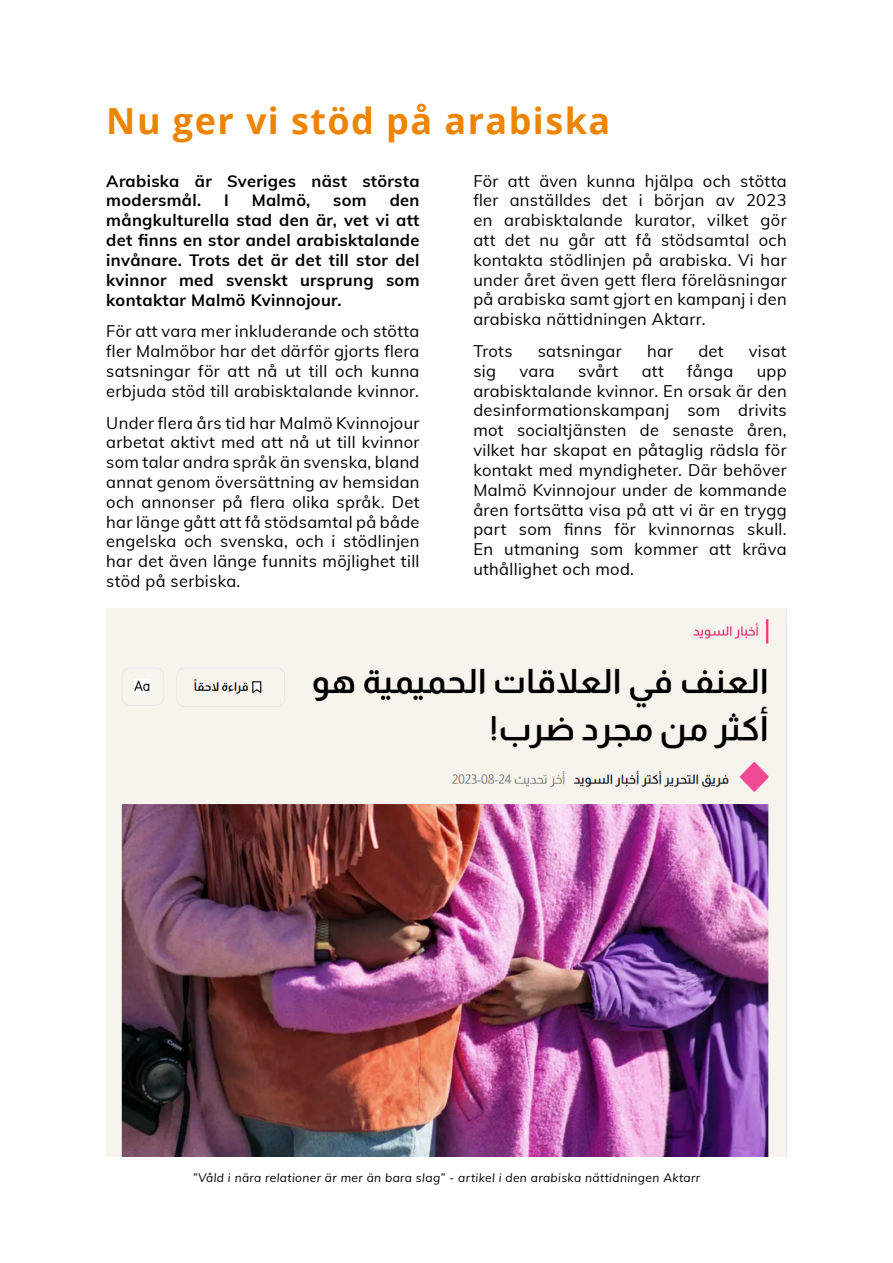
<style>
.page{position:relative;width:893px;height:1263px;background:#fff}
.page>*{position:absolute;margin:0;border:0;box-sizing:border-box;transform-origin:0 0}
.t1{font:700 36px "Open Sans";letter-spacing:.04em;color:#ee8500}
.t2{font:16.5px/19.8px "Muli";letter-spacing:.02em;color:#000;text-align:justify}
.t3{font:700 16.5px/19.8px "Muli";letter-spacing:.02em;color:#000}
.t4{font:italic 12px "Muli";letter-spacing:.03em;color:#000}
</style>
<div class="page">
<img style="left:106px;top:608px;width:681px;height:549px">
<h1 class="t1" style="left:106px;top:95px;width:505px">Nu ger vi stöd på arabiska</h1>
<p class="t3" style="left:106px;top:170px;width:315px">Arabiska är Sveriges näst största modersmål.</p>
<p class="t2" style="left:473px;top:170px;width:315px">För att även kunna hjälpa och stötta fler anställdes det i början av 2023 en arabisktalande kurator, vilket gör att det nu går att få stödsamtal och kontakta stödlinjen på arabiska. Vi har under året även gett flera föreläsningar på arabiska samt gjort en kampanj i den arabiska nättidningen Aktarr.</p>
<p class="t2" style="left:473px;top:340px;width:41px">Trots</p>
<p class="t2" style="left:538px;top:340px;width:86px">satsningar</p>
<p class="t2" style="left:647px;top:340px;width:28px">har</p>
<p class="t2" style="left:698px;top:340px;width:27px">det</p>
<p class="t2" style="left:749px;top:340px;width:39px">visat</p>
<p class="t2" style="left:473px;top:360px;width:24px">sig</p>
<p class="t2" style="left:519px;top:360px;width:37px">vara</p>
<p class="t2" style="left:578px;top:360px;width:42px">svårt</p>
<p class="t2" style="left:642px;top:360px;width:24px">att</p>
<p class="t2" style="left:687px;top:360px;width:48px">fånga</p>
<p class="t3" style="left:106px;top:190px;width:315px;text-align:justify;text-indent:283px">den mångkulturella stad den är, vet vi att det finns en stor andel arabisktalande invånare. Trots det är det till stor del kvinnor med svenskt ursprung som kontaktar Malmö Kvinnojour.</p>
<p class="t2" style="left:106px;top:321px;width:315px">För att vara mer inkluderande och stötta fler Malmöbor har det därför gjorts flera satsningar för att nå ut till och kunna erbjuda stöd till arabisktalande kvinnor.</p>
<p class="t2" style="left:106px;top:412px;width:315px">Under flera års tid har Malmö Kvinnojour arbetat aktivt med att nå ut till kvinnor som talar andra språk än svenska, bland annat genom översättning av hemsidan och annonser på flera olika språk. Det har länge gått att få stödsamtal på både engelska och svenska, och i stödlinjen har det även länge funnits möjlighet till stöd på serbiska.</p>
<p class="t3" style="left:224px;top:190px;width:6px">I</p>
<p class="t3" style="left:252px;top:190px;width:60px">Malmö,</p>
<p class="t3" style="left:333px;top:190px;width:35px">som</p>
<p class="t2" style="left:473px;top:360px;width:315px;text-indent:283px">upp arabisktalande kvinnor. En orsak är den desinformationskampanj som drivits mot socialtjänsten de senaste åren, vilket har skapat en påtaglig rädsla för kontakt med myndigheter. Där behöver Malmö Kvinnojour under de kommande åren fortsätta visa på att vi är en trygg part som finns för kvinnornas skull.<br>En utmaning som kommer att kräva uthållighet och mod.</p>
<p class="t4" style="left:193px;top:1169px;width:509px">”Våld i nära relationer är mer än bara slag” - artikel i den arabiska nättidningen Aktarr</p>
</div>
